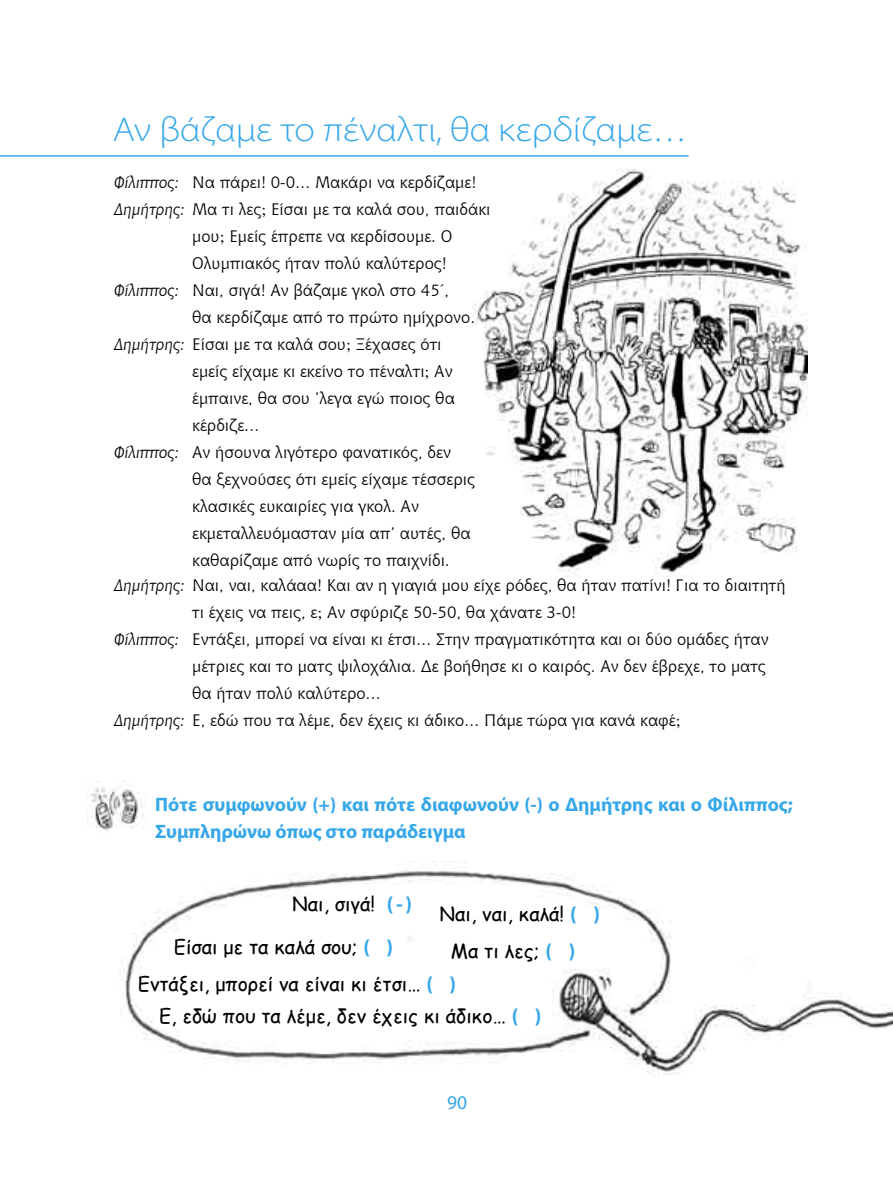
<style>
.page{position:relative;width:893px;height:1191px;background:#fff}
.page>*{position:absolute;margin:0;border:0;box-sizing:border-box;transform-origin:0 0}
.t1{font:300 semi-expanded 34.5px "Myriad Pro";color:#36a7e9}
.t2{font:19.5px "Comic Sans MS";color:#000}
.t3{font:700 19.5px/27px "Myriad Pro";color:#36a7e9}
.t4{font:19.5px "Myriad Pro";color:#36a7e9}
.t5{font:16.5px/27px "Chianti BT";color:#000}
.s1{font-style:italic}
.s2{font-family:"Baskerville BT"}
.s3{font-family:"Myriad Pro";font-weight:700;font-size:21px;color:#36a7e9}
</style>
<div class="page">
<img style="left:472px;top:169px;width:335px;height:408px">
<hr style="left:0;top:156px;width:688px;height:1px;background:#36a7e9">
<img style="left:124px;top:861px;width:769px;height:214px">
<img style="left:87px;top:780px;width:57px;height:51px">
<p class="t1" style="left:113px;top:110px;width:576px">Αν βάζαμε το πέναλτι, θα κερδίζαμε…</p>
<p class="t5" style="left:114px;top:168px;width:364px"><span class="s1">Φίλιππος:</span> Να πάρει! 0-0… Μακάρι να κερδίζαμε!</p>
<p class="t5" style="left:192px;top:195px;width:300px;text-indent:-78px"><span class="s1">Δημήτρης:</span> Μα τι λες<span class="s2">;</span> Είσαι με τα καλά σου, παιδάκι μου<span class="s2">;</span> Εμείς έπρεπε να κερδίσουμε. Ο<br>Ολυμπιακός ήταν πολύ καλύτερος!</p>
<p class="t5" style="left:114px;top:276px;width:337px"><span class="s1">Φίλιππος:</span> Ναι, σιγά! Αν βάζαμε γκολ στο 45΄,</p>
<p class="t5" style="left:192px;top:303px;width:284px">θα κερδίζαμε από το πρώτο ημίχρονο.</p>
<p class="t5" style="left:114px;top:330px;width:329px"><span class="s1">Δημήτρης:</span> Είσαι με τα καλά σου<span class="s2">;</span> Ξέχασες ότι</p>
<p class="t5" style="left:192px;top:357px;width:264px">εμείς είχαμε κι εκείνο το πέναλτι<span class="s2">;</span> Αν έμπαινε, θα σου ’λεγα εγώ ποιος θα κέρδιζε…</p>
<p class="t5" style="left:192px;top:438px;width:284px;text-indent:-78px"><span class="s1">Φίλιππος:</span> Αν ήσουνα λιγότερο φανατικός, δεν<br>θα ξεχνούσες ότι εμείς είχαμε τέσσερις κλασικές ευκαιρίες για γκολ. Αν εκμεταλλευόμασταν μία απ’ αυτές, θα καθαρίζαμε από νωρίς το παιχνίδι.</p>
<p class="t5" style="left:192px;top:571px;width:595px;text-indent:-78px"><span class="s1">Δημήτρης:</span> Ναι, ναι, καλάαα! Και αν η γιαγιά μου είχε ρόδες, θα ήταν πατίνι! Για το διαιτητή τι έχεις να πεις, ε<span class="s2">;</span> Αν σφύριζε 50-50, θα χάνατε 3-0!</p>
<p class="t5" style="left:192px;top:625px;width:578px;text-indent:-78px"><span class="s1">Φίλιππος:</span> Εντάξει, μπορεί να είναι κι έτσι… Στην πραγματικότητα και οι δύο ομάδες ήταν μέτριες και το ματς ψιλοχάλια. Δε βοήθησε κι ο καιρός. Αν δεν έβρεχε, το ματς θα ήταν πολύ καλύτερο…</p>
<p class="t5" style="left:114px;top:706px;width:568px"><span class="s1">Δημήτρης:</span> Ε, εδώ που τα λέμε, δεν έχεις κι άδικο… Πάμε τώρα για κανά καφέ<span class="s2">;</span></p>
<p class="t3" style="left:155px;top:791px;width:639px">Πότε συμφωνούν (+) και πότε διαφωνούν (-) ο ∆ημήτρης και ο Φίλιππος;<br>Συμπληρώνω όπως στο παράδειγμα</p>
<p class="t2" style="left:292px;top:889px;width:121px">Ναι, σιγά! <span class="s3">( - )</span></p>
<p class="t2" style="left:174px;top:933px;width:221px">Είσαι με τα καλά σου; <span class="s3">( )</span></p>
<p class="t2" style="left:440px;top:899px;width:162px">Ναι, ναι, καλά! <span class="s3">( )</span></p>
<p class="t2" style="left:451px;top:936px;width:126px">Μα τι λες; <span class="s3">( )</span></p>
<p class="t2" style="left:138px;top:969px;width:320px">Εντάξει, μπορεί να είναι κι έτσι… <span class="s3">( )</span></p>
<p class="t2" style="left:159px;top:1001px;width:384px">Ε, εδώ που τα λέμε, δεν έχεις κι άδικο… <span class="s3">( )</span></p>
<p class="t4" style="left:447px;top:1091px;width:22px">90</p>
</div>
